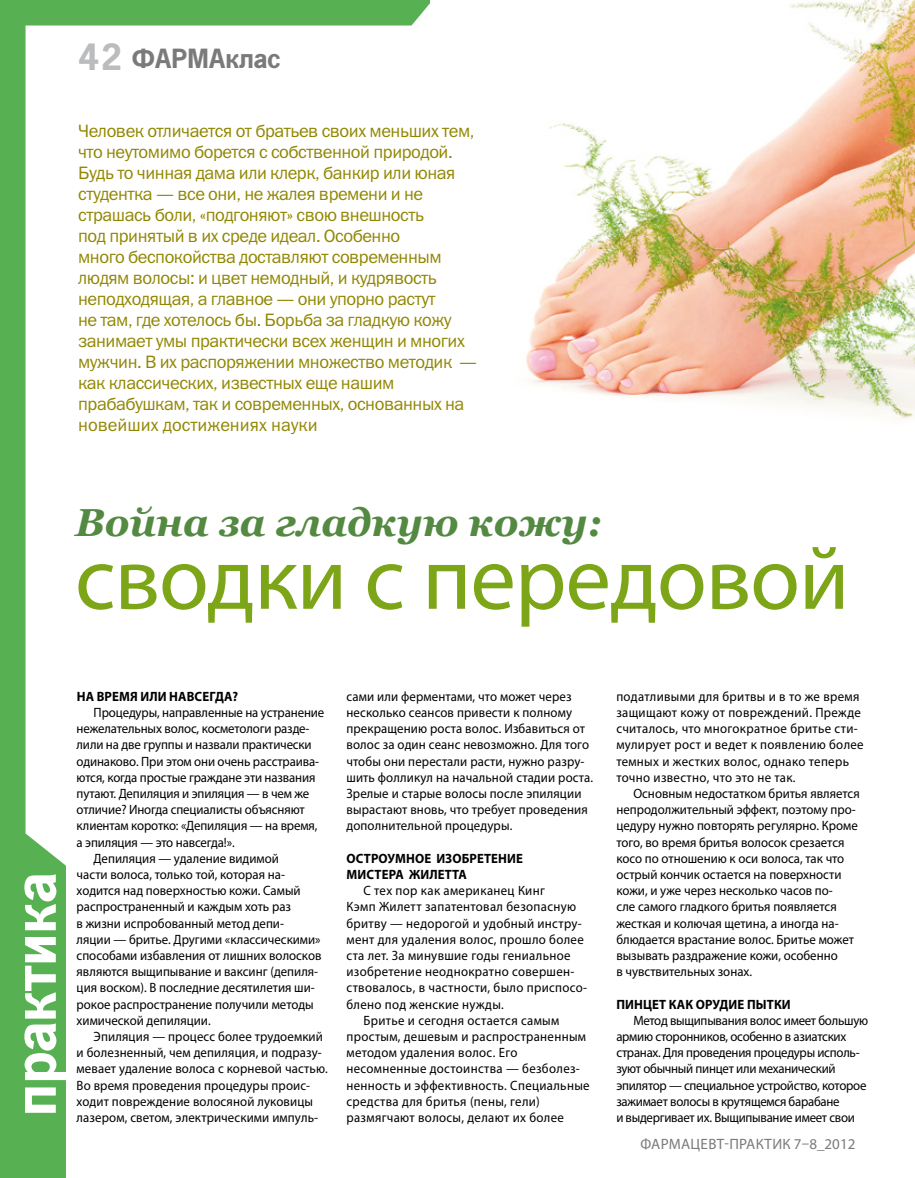
<style>
.page{position:relative;width:915px;height:1178px;background:#fff}
.page>*{position:absolute;margin:0;border:0;box-sizing:border-box;transform-origin:0 0}
.t1{font:90.45px "Myriad Pro";letter-spacing:-.01em;color:#7ca517}
.t2{font:700 63px "News Paper C";color:#fff}
.t3{font:italic 700 39px "Georgia";color:#538941}
.t4{font:700 39px "News Paper C";color:#bbbcbd}
.t5{font:700 28.5px "News Paper C";color:#7a7a7a}
.t6{font:18px/21px "Franklin Gothic Book ITC";letter-spacing:-.025em;color:#918600}
.t7{font:15px "Myriad Pro";color:#7a7a7a}
.t8{font:13.5px/16.2px "Myriad Pro";color:#000;scale:.95 1}
.t9{font:13.5px/16.2px "Myriad Pro";letter-spacing:.025em;color:#000;scale:.95 1}
.t10{font:13.5px/16.2px "Myriad Pro";letter-spacing:-.02em;color:#000;scale:.95 1}
.t11{font:700 13.5px "Myriad Pro";color:#000;scale:.95 1}
</style>
<div class="page">
<svg style="left:0;top:0;width:430px;height:1178px"></svg>
<img style="left:526px;top:0;width:388px;height:422px">
<h3 class="t4" style="left:77px;top:36px;width:47px">42</h3>
<h3 class="t5" style="left:132px;top:44px;width:20px">фарма</h3>
<h3 class="t5" style="left:225px;top:44px;width:57px">клас</h3>
<p class="t6" style="left:78px;top:120px;width:400px">Человек отличается от братьев своих меньших тем, что неутомимо борется с собственной природой.<br>Будь то чинная дама или клерк, банкир или юная студентка — все они, не жалея времени и не страшась боли, «подгоняют» свою внешность<br>под принятый в их среде идеал. Особенно<br>много беспокойства доставляют современным людям волосы: и цвет немодный, и кудрявость неподходящая, а главное — они упорно растут<br>не там, где хотелось бы. Борьба за гладкую кожу занимает умы практически всех женщин и многих мужчин. В их распоряжении множество методик — как классических, известных еще нашим прабабушкам, так и современных, основанных на новейших достижениях науки</p>
<h3 class="t3" style="left:75px;top:497px;width:528px">Война за гладкую кожу:</h3>
<h1 class="t1" style="left:75px;top:523px;width:775px">сводки с передовой</h1>
<h2 class="t2" style="left:1px;top:1116px;width:245px;rotate:-90deg">практика</h2>
<p class="t11" style="left:77px;top:687px;width:31px">На врем</p>
<p class="t11" style="left:130px;top:687px;width:21px">я или</p>
<p class="t11" style="left:169px;top:687px;width:10px">навсегда</p>
<p class="t11" style="left:232px;top:687px;width:8px">?</p>
<p class="t8" style="left:94px;top:704px;width:244px">Процедуры, направленные на устранение</p>
<p class="t8" style="left:77px;top:720px;width:246px">нежелательных волос, косметологи разде-</p>
<p class="t8" style="left:77px;top:736px;width:249px">лили на две группы и назвали практически</p>
<p class="t8" style="left:77px;top:753px;width:257px">одинаково. При этом они очень расстраива-</p>
<p class="t8" style="left:77px;top:769px;width:253px">ются, когда простые граждане эти названия</p>
<p class="t8" style="left:77px;top:785px;width:246px">путают. Депиляция и эпиляция — в чем же</p>
<p class="t8" style="left:77px;top:801px;width:241px">отличие? Иногда специалисты объясняют</p>
<p class="t8" style="left:77px;top:817px;width:255px">клиентам коротко: «Депиляция — на время,</p>
<p class="t8" style="left:77px;top:834px;width:168px">а эпиляция — это навсегда!».</p>
<p class="t8" style="left:94px;top:850px;width:196px">Депиляция — удаление видимой</p>
<p class="t8" style="left:77px;top:866px;width:221px">части волоса, только той, которая на-</p>
<p class="t8" style="left:77px;top:882px;width:237px">ходится над поверхностью кожи. Самый</p>
<p class="t8" style="left:77px;top:898px;width:227px">распространенный и каждым хоть раз</p>
<p class="t8" style="left:77px;top:915px;width:219px">в жизни испробованный метод депи-</p>
<p class="t8" style="left:77px;top:931px;width:258px">ляции — бритье. Другими «классическими»</p>
<p class="t8" style="left:77px;top:947px;width:259px">способами избавления от лишних волосков</p>
<p class="t8" style="left:77px;top:963px;width:256px">являются выщипывание и ваксинг (депиля-</p>
<p class="t8" style="left:77px;top:979px;width:252px">ция воском). В последние десятилетия ши-</p>
<p class="t8" style="left:77px;top:996px;width:251px">рокое распространение получили методы</p>
<p class="t8" style="left:77px;top:1012px;width:143px">химической депиляции.</p>
<p class="t8" style="left:94px;top:1028px;width:243px">Эпиляция — процесс более трудоемкий</p>
<p class="t8" style="left:77px;top:1044px;width:259px">и болезненный, чем депиляция, и подразу-</p>
<p class="t8" style="left:77px;top:1060px;width:266px">мевает удаление волоса с корневой частью.</p>
<p class="t8" style="left:77px;top:1077px;width:247px">Во время проведения процедуры проис-</p>
<p class="t8" style="left:77px;top:1093px;width:250px">ходит повреждение волосяной луковицы</p>
<p class="t8" style="left:77px;top:1109px;width:256px">лазером, светом, электрическими импуль-</p>
<p class="t8" style="left:346px;top:688px;width:261px">сами или ферментами, что может через несколько сеансов привести к полному прекращению роста волос. И збавиться от волос за один сеанс невозможно. Для того чтобы они перестали расти, нужно разру&shy;шить фолликул на начальной стадии роста.<br>Зрелые и старые волосы после эпиляции вырастают вновь, что требует проведения дополнительной процедуры.</p>
<p class="t11" style="left:346px;top:849px;width:20px">Остроумное</p>
<p class="t11" style="left:436px;top:849px;width:10px">изо</p>
<p class="t11" style="left:461px;top:849px;width:18px">бретение</p>
<p class="t11" style="left:346px;top:865px;width:10px">мистера</p>
<p class="t11" style="left:409px;top:865px;width:10px">Жилетта</p>
<p class="t9" style="left:363px;top:882px;width:192px">С тех пор как американец Кинг</p>
<p class="t9" style="left:346px;top:898px;width:243px">Кэмп Жилетт запатентовал безопасную</p>
<p class="t9" style="left:346px;top:915px;width:249px">бритву — недорогой и удобный инстру-</p>
<p class="t9" style="left:346px;top:931px;width:251px">мент для удаления волос, прошло более</p>
<p class="t9" style="left:346px;top:947px;width:237px">ста лет. За минувшие годы гениальное</p>
<p class="t9" style="left:346px;top:963px;width:241px">изобретение неоднократно совершен-</p>
<p class="t9" style="left:346px;top:979px;width:255px">ствовалось, в частности, было приспосо-</p>
<p class="t9" style="left:346px;top:996px;width:167px">блено под женские нужды.</p>
<p class="t9" style="left:363px;top:1012px;width:207px">Бритье и сегодня остается самым</p>
<p class="t9" style="left:346px;top:1028px;width:254px">простым, дешевым и распространенным</p>
<p class="t9" style="left:346px;top:1044px;width:181px">методом удаления волос. Его</p>
<p class="t9" style="left:346px;top:1060px;width:247px">несомненные достоинства — безболез-</p>
<p class="t9" style="left:346px;top:1077px;width:257px">ненность и эффективность. Специальные</p>
<p class="t9" style="left:346px;top:1093px;width:205px">средства для бритья (пены, гели)</p>
<p class="t9" style="left:346px;top:1109px;width:230px">размягчают волосы, делают их более</p>
<p class="t9" style="left:616px;top:688px;width:262px">податливыми для бритвы и в то же время защищают кожу от повреждений. Прежде считалось, что многократное бритье сти&shy;мулирует рост и ведет к появлению более темных и жестких волос, однако теперь точно известно, что это не так.</p>
<p class="t8" style="left:616px;top:785px;width:258px;text-indent:17px">Основным недостатком бритья является непродолжительный эффект, поэтому про&shy;цедуру нужно повторять регулярно. Кроме того, во время бритья волосок срезается косо по отношению к оси волоса, так что острый кончик остается на поверхности кожи, и уже через несколько часов по-<br>сле самого гладкого бритья появляется жесткая и колючая щетина, а иногда на&shy;блюдается врастание волос. Бритье может вызывать раздражение кожи, особенно<br>в чувствительных зонах.</p>
<p class="t11" style="left:616px;top:995px;width:19px">Пинцет</p>
<p class="t11" style="left:668px;top:995px;width:10px">как</p>
<p class="t11" style="left:695px;top:995px;width:10px">орудие</p>
<p class="t11" style="left:746px;top:995px;width:30px">пытки</p>
<p class="t10" style="left:616px;top:1012px;width:266px;text-indent:17px">Метод выщипывания волос имеет большую армию сторонников, особенно в азиатских странах. Для проведения процедуры исполь&shy;зуют обычный пинцет или механический эпилятор — специальное устройство, которое зажимает волосы в крутящемся барабане<br>и выдергивает их. Выщипывание имеет свои</p>
<p class="t7" style="left:640px;top:1135px;width:216px">Фармацевт-Практик 7–8_2012</p>
</div>
